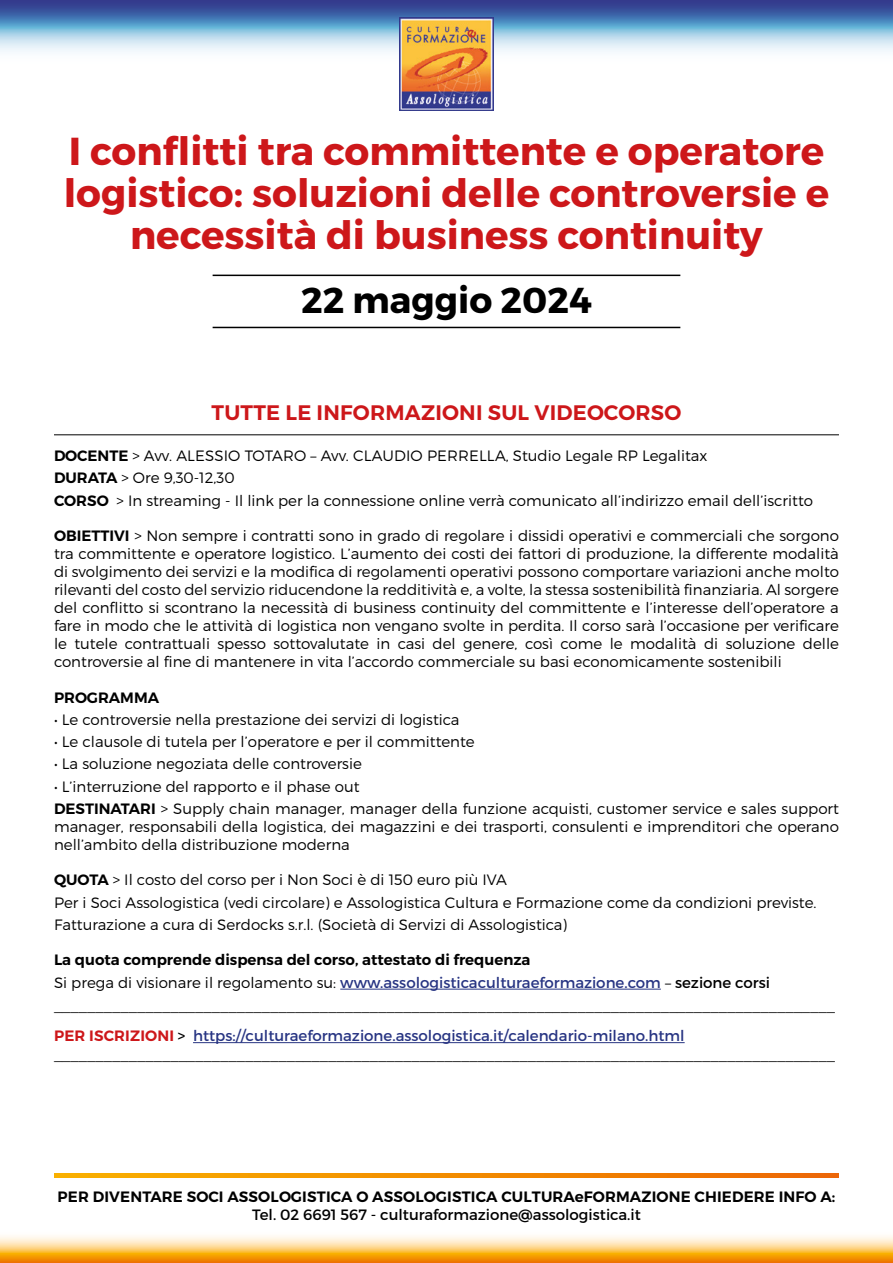
<style>
.page{position:relative;width:893px;height:1263px;background:#fff}
.page>*{position:absolute;margin:0;border:0;box-sizing:border-box;transform-origin:0 0}
.t1{font:700 39px/42px "Montserrat";color:#cd171a;text-align:center}
.t2{font:700 36px "Montserrat";color:#000}
.t3{font:600 21px "Montserrat";letter-spacing:.01em;color:#cd171a}
.t4{font:300 15px/18px "Montserrat";color:#000;text-align:justify}
.t5{font:15px "Montserrat";color:#283583}
.t6{font:600 15px "Montserrat";letter-spacing:.005em;color:#000}
.t7{font:15px "Montserrat";color:#000}
.s1{font-weight:600}
.s2{font-weight:300;color:#000}
.s3{color:#000}
.s4{font-weight:600;color:#cd171a}
</style>
<div class="page">
<svg style="left:0;top:0;width:893px;height:69px"></svg>
<svg style="left:0;top:1236px;width:893px;height:27px;background:#fac268"></svg>
<svg style="left:54px;top:1174px;width:785px;height:4px;background:#f28c00"></svg>
<img style="left:400px;top:17px;width:93px;height:94px">
<hr style="left:54px;top:434px;width:785px;height:1px;background:#000">
<hr style="left:213px;top:275px;width:467px;height:1px;background:#000">
<hr style="left:213px;top:327px;width:467px;height:1px;background:#000">
<hr style="left:340px;top:989px;width:321px;height:1px;background:#283583">
<hr style="left:193px;top:1042px;width:492px;height:1px;background:#283583">
<p class="t1" style="left:64px;top:131px;width:767px">I conflitti tra committente e operatore logistico: soluzioni delle controversie e necessità di business continuity</p>
<p class="t2" style="left:301px;top:278px;width:292px">22 maggio 2024</p>
<p class="t3" style="left:212px;top:400px;width:471px">TUTTE LE INFORMAZIONI SUL VIDEOCORSO</p>
<p class="t4" style="left:54px;top:446px;width:655px"><span class="s1">DOCENTE</span> &gt; Avv. ALESSIO TOTARO – Avv. CLAUDIO PERRELLA, Studio Legale RP Legalitax</p>
<p class="t4" style="left:54px;top:469px;width:182px"><span class="s1">DURATA</span> &gt; Ore 9,30-12,30</p>
<p class="t4" style="left:54px;top:491px;width:761px"><span class="s1">CORSO</span> &gt; In streaming - Il link per la connessione online verrà comunicato all’indirizzo email dell’iscritto</p>
<p class="t4" style="left:54px;top:526px;width:786px"><span class="s1">OBIETTIVI</span> &gt; Non sempre i contratti sono in grado di regolare i dissidi operativi e commerciali che sorgono tra committente e operatore logistico. L’aumento dei costi dei fattori di produzione, la differente modalità di svolgimento dei servizi e la modifica di regolamenti operativi possono comportare variazioni anche molto rilevanti del costo del servizio riducendone la redditività e, a volte, la stessa sostenibilità finanziaria. Al sorgere del conflitto si scontrano la necessità di business continuity del committente e l’interesse dell’operatore a fare in modo che le attività di logistica non vengano svolte in perdita. Il corso sarà l’occasione per verificare le tutele contrattuali spesso sottovalutate in casi del genere, così come le modalità di soluzione delle controversie al fine di mantenere in vita l’accordo commerciale su basi economicamente sostenibili</p>
<p class="t6" style="left:54px;top:688px;width:107px">PROGRAMMA</p>
<p class="t4" style="left:54px;top:710px;width:407px">• Le controversie nella prestazione dei servizi di logistica</p>
<p class="t4" style="left:54px;top:732px;width:422px">• Le clausole di tutela per l’operatore e per il committente</p>
<p class="t4" style="left:54px;top:755px;width:309px">• La soluzione negoziata delle controversie</p>
<p class="t4" style="left:54px;top:777px;width:307px">• L’interruzione del rapporto e il phase out</p>
<p class="t4" style="left:54px;top:799px;width:786px"><span class="s1">DESTINATARI</span> &gt; Supply chain manager, manager della funzione acquisti, customer service e sales support manager, responsabili della logistica, dei magazzini e dei trasporti, consulenti e imprenditori che operano nell’ambito della distribuzione moderna</p>
<p class="t4" style="left:54px;top:871px;width:454px"><span class="s1">QUOTA</span> &gt; Il costo del corso per i Non Soci è di 150 euro più IVA</p>
<p class="t4" style="left:54px;top:893px;width:764px">Per i Soci Assologistica (vedi circolare) e Assologistica Cultura e Formazione come da condizioni previste.</p>
<p class="t4" style="left:54px;top:915px;width:515px">Fatturazione a cura di Serdocks s.r.l. (Società di Servizi di Assologistica)</p>
<p class="t6" style="left:54px;top:951px;width:478px">La quota comprende dispensa del corso, attestato di frequenza</p>
<p class="t5" style="left:54px;top:973px;width:717px"><span class="s2">Si prega di visionare il regolamento su:</span> www.assologisticaculturaeformazione.com <span class="s2">–</span> <span class="s3">sezione corsi</span></p>
<p class="t4" style="left:54px;top:995px;width:783px">______________________________________________________________________________________________</p>
<p class="t5" style="left:54px;top:1026px;width:632px"><span class="s4">PER ISCRIZIONI</span> <span class="s3">&gt;</span> https://culturaeformazione.assologistica.it/calendario-milano.html</p>
<p class="t4" style="left:54px;top:1044px;width:783px">______________________________________________________________________________________________</p>
<p class="t6" style="left:58px;top:1187px;width:779px">PER DIVENTARE SOCI ASSOLOGISTICA O ASSOLOGISTICA CULTURAeFORMAZIONE CHIEDERE INFO A:</p>
<p class="t7" style="left:252px;top:1205px;width:390px">Tel. 02 6691 567 - culturaformazione@assologistica.it</p>
</div>
